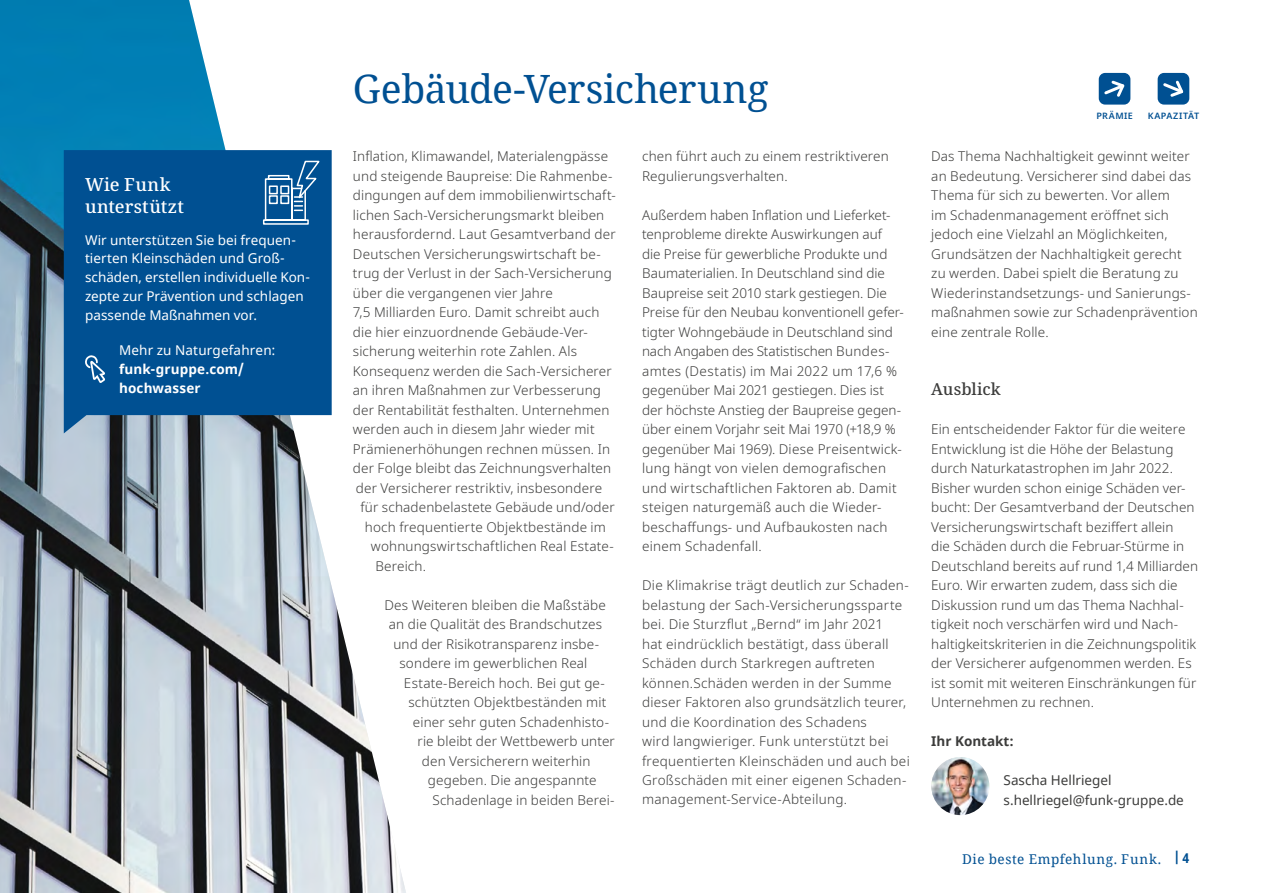
<style>
.page{position:relative;width:1263px;height:893px;background:#fff}
.page>*{position:absolute;margin:0;border:0;box-sizing:border-box;transform-origin:0 0}
.t1{font:39px "Noto Serif";letter-spacing:-.015em;color:#005092}
.t2{font:500 18px/22.5px "Noto Serif";letter-spacing:.015em;color:#fff}
.t3{font:500 16.5px "Noto Serif";letter-spacing:.005em;color:#3c3c3b}
.t4{font:300 13.5px/19.5px "Noto Sans";letter-spacing:.01em;color:#3c3c3b}
.t5{font:13.5px/18.8px "Noto Sans";letter-spacing:.005em;color:#fff}
.t6{font:13.5px/19.5px "Noto Sans";color:#3c3c3b}
.t7{font:700 13.5px/18.8px "Noto Sans";letter-spacing:.01em;color:#fff}
.t8{font:13.5px "Noto Serif";letter-spacing:.045em;color:#005092}
.t9{font:700 13.5px "Noto Sans";color:#3c3c3b}
.t10{font:600 9px "Noto Sans";letter-spacing:.05em;color:#005092}
.s1{font-family:"Noto Sans";font-weight:700;font-stretch:condensed}
</style>
<div class="page">
<img style="left:0;top:0;width:406px;height:893px">
<img style="left:931px;top:757px;width:58px;height:58px;border-radius:29px">
<svg style="left:64px;top:150px;width:268px;height:283px;fill:#005092"></svg>
<svg style="left:85px;top:355px;width:20px;height:28px"></svg>
<svg style="left:262px;top:160px;width:60px;height:65px"></svg>
<div style="left:1099px;top:73px;width:31px;height:32px;background:#005092;border-radius:6px"></div>
<div style="left:1158px;top:73px;width:31px;height:32px;background:#005092;border-radius:6px"></div>
<svg style="left:1163px;top:80px;width:21px;height:17px"></svg>
<svg style="left:1104px;top:80px;width:21px;height:17px"></svg>
<h2 class="t2" style="left:85px;top:173px;width:100px">Wie Funk unterstützt</h2>
<p class="t5" style="left:85px;top:231px;width:227px">Wir unterstützen Sie bei frequen&shy;tierten Kleinschäden und Groß&shy;schäden, erstellen individuelle Kon&shy;zepte zur Prävention und schlagen passende Maßnahmen vor.</p>
<p class="t5" style="left:119px;top:342px;width:158px">Mehr zu Naturgefahren:</p>
<p class="t7" style="left:119px;top:360px;width:127px">funk-gruppe.com/ hochwasser</p>
<h1 class="t1" style="left:353px;top:62px;width:417px">Gebäude-Versicherung</h1>
<p class="t4" style="left:353px;top:147px;width:257px">Inflation, Klimawandel, Materialengpässe</p>
<p class="t4" style="left:353px;top:166px;width:261px">und steigende Baupreise: Die Rahmenbe-</p>
<p class="t4" style="left:353px;top:186px;width:264px">dingungen auf dem immobilienwirtschaft-</p>
<p class="t4" style="left:353px;top:205px;width:253px">lichen Sach-Versicherungsmarkt bleiben</p>
<p class="t4" style="left:353px;top:225px;width:264px">herausfordernd. Laut Gesamtverband der</p>
<p class="t4" style="left:353px;top:244px;width:249px">Deutschen Versicherungswirtschaft be-</p>
<p class="t4" style="left:353px;top:264px;width:260px">trug der Verlust in der Sach-Versicherung</p>
<p class="t4" style="left:353px;top:283px;width:201px">über die vergangenen vier Jahre</p>
<p class="t4" style="left:353px;top:303px;width:248px">7,5 Milliarden Euro. Damit schreibt auch</p>
<p class="t4" style="left:353px;top:322px;width:236px">die hier einzuordnende Gebäude-Ver-</p>
<p class="t4" style="left:353px;top:342px;width:226px">sicherung weiterhin rote Zahlen. Als</p>
<p class="t4" style="left:353px;top:361px;width:260px">Konsequenz werden die Sach-Versicherer</p>
<p class="t4" style="left:353px;top:381px;width:250px">an ihren Maßnahmen zur Verbesserung</p>
<p class="t4" style="left:353px;top:400px;width:258px">der Rentabilität festhalten. Unternehmen</p>
<p class="t4" style="left:353px;top:420px;width:243px">werden auch in diesem Jahr wieder mit</p>
<p class="t4" style="left:353px;top:439px;width:259px">Prämienerhöhungen rechnen müssen. In</p>
<p class="t4" style="left:353px;top:459px;width:260px">der Folge bleibt das Zeichnungsverhalten</p>
<p class="t4" style="left:356px;top:478px;width:248px">der Versicherer restriktiv, insbesondere</p>
<p class="t4" style="left:360px;top:498px;width:256px">für schadenbelastete Gebäude und/oder</p>
<p class="t4" style="left:365px;top:517px;width:243px">hoch frequentierte Objektbestände im</p>
<p class="t4" style="left:371px;top:537px;width:244px">wohnungswirtschaftlichen Real Estate-</p>
<p class="t4" style="left:375px;top:556px;width:52px">Bereich.</p>
<p class="t4" style="left:384px;top:595px;width:223px">Des Weiteren bleiben die Maßstäbe</p>
<p class="t4" style="left:389px;top:615px;width:215px">an die Qualität des Brandschutzes</p>
<p class="t4" style="left:393px;top:634px;width:207px">und der Risikotransparenz insbe-</p>
<p class="t4" style="left:399px;top:654px;width:189px">sondere im gewerblichen Real</p>
<p class="t4" style="left:404px;top:673px;width:202px">Estate-Bereich hoch. Bei gut ge-</p>
<p class="t4" style="left:408px;top:693px;width:199px">schützten Objektbeständen mit</p>
<p class="t4" style="left:413px;top:712px;width:198px">einer sehr guten Schadenhisto-</p>
<p class="t4" style="left:417px;top:732px;width:199px">rie bleibt der Wettbewerb unter</p>
<p class="t4" style="left:422px;top:751px;width:170px">den Versicherern weiterhin</p>
<p class="t4" style="left:428px;top:771px;width:170px">gegeben. Die angespannte</p>
<p class="t4" style="left:432px;top:790px;width:184px">Schadenlage in beiden Berei-</p>
<p class="t4" style="left:642px;top:147px;width:248px">chen führt auch zu einem restriktiveren<br>Regulierungsverhalten.</p>
<p class="t4" style="left:642px;top:205px;width:263px">Außerdem haben Inflation und Lieferket&shy;tenprobleme direkte Auswirkungen auf die Preise für gewerbliche Produkte und Baumaterialien. In Deutschland sind die Baupreise seit 2010 stark gestiegen. Die Preise für den Neubau konventionell gefer&shy;tigter Wohngebäude in Deutschland sind nach Angaben des Statistischen Bundes&shy;amtes (Destatis) im Mai 2022 um 17,6 % gegenüber Mai 2021 gestiegen. Dies ist der höchste Anstieg der Baupreise gegen&shy;über einem Vorjahr seit Mai 1970 (+18,9 % gegenüber Mai 1969). Diese Preisentwick&shy;lung hängt von vielen demografischen und wirtschaftlichen Faktoren ab. Damit steigen naturgemäß auch die Wieder&shy;beschaffungs- und Aufbaukosten nach einem Schadenfall.</p>
<p class="t4" style="left:642px;top:576px;width:269px">Die Klimakrise trägt deutlich zur Schaden&shy;belastung der Sach-Versicherungssparte bei. Die Sturzflut „Bernd“ im Jahr 2021<br>hat eindrücklich bestätigt, dass überall Schäden durch Starkregen auftreten können.Schäden werden in der Summe dieser Faktoren also grundsätzlich teurer, und die Koordination des Schadens<br>wird langwieriger. Funk unterstützt bei frequentierten Kleinschäden und auch bei Großschäden mit einer eigenen Schaden&shy;management-Service-Abteilung.</p>
<p class="t10" style="left:1096px;top:109px;width:38px">PRÄMIE</p>
<p class="t10" style="left:1148px;top:109px;width:53px">KAPAZITÄT</p>
<p class="t4" style="left:931px;top:147px;width:268px">Das Thema Nachhaltigkeit gewinnt weiter an Bedeutung. Versicherer sind dabei das Thema für sich zu bewerten. Vor allem<br>im Schadenmanagement eröffnet sich jedoch eine Vielzahl an Möglichkeiten, Grundsätzen der Nachhaltigkeit gerecht zu werden. Dabei spielt die Beratung zu Wiederinstandsetzungs- und Sanierungs&shy;maßnahmen sowie zur Schadenprävention eine zentrale Rolle.</p>
<p class="t3" style="left:931px;top:378px;width:71px">Ausblick</p>
<p class="t4" style="left:931px;top:420px;width:268px">Ein entscheidender Faktor für die weitere Entwicklung ist die Höhe der Belastung durch Naturkatastrophen im Jahr 2022.<br>Bisher wurden schon einige Schäden ver&shy;bucht: Der Gesamtverband der Deutschen Versicherungswirtschaft beziffert allein<br>die Schäden durch die Februar-Stürme in Deutschland bereits auf rund 1,4 Milliarden Euro. Wir erwarten zudem, dass sich die Diskussion rund um das Thema Nachhal&shy;tigkeit noch verschärfen wird und Nach&shy;haltigkeitskriterien in die Zeichnungspolitik der Versicherer aufgenommen werden. Es ist somit mit weiteren Einschränkungen für Unternehmen zu rechnen.</p>
<p class="t9" style="left:931px;top:732px;width:84px">Ihr Kontakt:</p>
<p class="t6" style="left:1003px;top:771px;width:182px">Sascha Hellriegel s.hellriegel@funk-gruppe.de</p>
<p class="t8" style="left:962px;top:849px;width:229px">Die beste Empfehlung. Funk. <sup>|</sup> <span class="s1">4</span></p>
</div>
